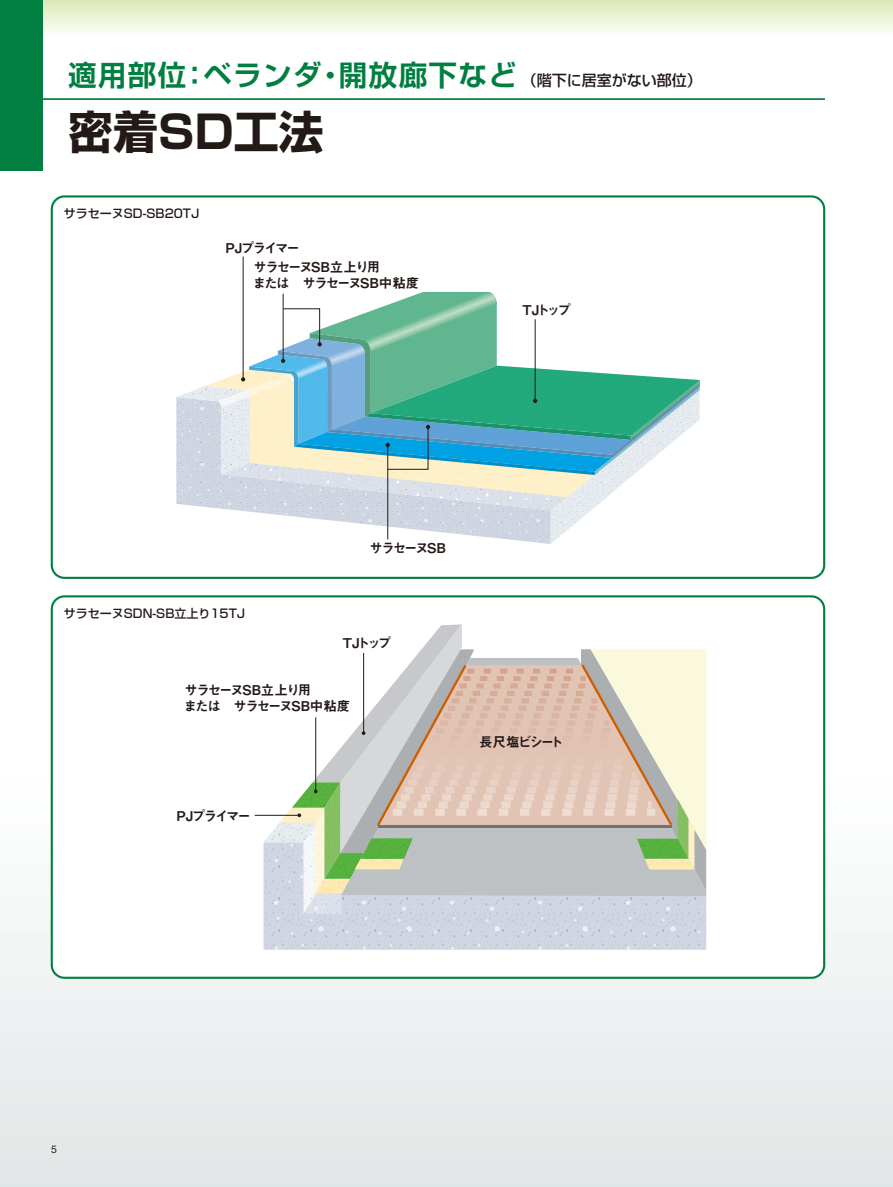
<style>
.page{position:relative;width:893px;height:1187px;background:#fff}
.page>*{position:absolute;margin:0;border:0;box-sizing:border-box;transform-origin:0 0}
.t1{font:700 45px "Shin Go Pro";color:#231916}
.t2{font:700 28.5px "Shin Go Pro De";letter-spacing:.05em;color:#007f41}
.t3{font:13.5px/16.2px "Midashi Go Pro MB31";letter-spacing:-.155em;color:#231916}
.t4{font:13.5px/16.2px "Midashi Go Pro MB31";letter-spacing:-.12em;color:#231916}
.t5{font:13.5px "Midashi Go Pro MB31";letter-spacing:-.135em;color:#231916}
.t6{font:13.5px "Midashi Go Pro MB31";letter-spacing:-.125em;color:#231916}
.t7{font:500 12px "Shin Go Pro";color:#231916}
.t8{font:10.5px "Helvetica Neue LT Std";color:#231916}
.s1{font-family:"Shin Go Pro";font-weight:500;font-size:15px;color:#231916}
</style>
<div class="page">
<div style="left:0;top:761px;width:893px;height:425px;background:linear-gradient(to bottom,#feffff,#e1e6e6)"></div>
<hr style="left:243px;top:256px;width:1px;height:123px;background:#231916">
<svg style="left:176px;top:292px;width:524px;height:252px"></svg>
<div style="left:51px;top:195px;width:774px;height:384px;border:2px solid #007f41;border-radius:13px"></div>
<hr style="left:38px;top:98px;width:787px;height:2px;background:#007f41">
<div style="left:0;top:0;width:893px;height:38px;background:linear-gradient(to bottom,#dbe9b6,#fefefd)"></div>
<div style="left:0;top:0;width:43px;height:170px;background:#007f41"></div>
<div style="left:52px;top:596px;width:772px;height:381px;background:#fff;border-radius:13px"></div>
<svg style="left:264px;top:913px;width:442px;height:36px;background:#ced5e1"></svg>
<hr style="left:255px;top:814px;width:44px;height:1px;background:#231916">
<svg style="left:264px;top:624px;width:442px;height:289px"></svg>
<div style="left:51px;top:595px;width:774px;height:383px;border:2px solid #007f41;border-radius:13px"></div>
<h2 class="t2" style="left:68px;top:52px;width:635px">適用部位：ベランダ・開放廊下など <span class="s1">（階下に居室がない部位）</span></h2>
<h1 class="t1" style="left:68px;top:96px;width:257px">密着SD工法</h1>
<p class="t7" style="left:64px;top:203px;width:137px">サラセーヌSD-SB20TJ</p>
<p class="t5" style="left:226px;top:237px;width:76px">PJプライマー</p>
<p class="t3" style="left:253px;top:257px;width:168px">サラセーヌＳＢ立上り用<br>または　サラセーヌＳＢ中粘度</p>
<p class="t3" style="left:523px;top:300px;width:50px">TJトップ</p>
<p class="t7" style="left:64px;top:603px;width:183px">サラセーヌSDN-SB立上り15TJ</p>
<p class="t3" style="left:369px;top:538px;width:80px">サラセーヌＳＢ</p>
<p class="t3" style="left:343px;top:633px;width:50px">TJトップ</p>
<p class="t4" style="left:184px;top:679px;width:168px">サラセーヌSB立上り用<br>または　サラセーヌSB中粘度</p>
<p class="t5" style="left:177px;top:805px;width:76px">PJプライマー</p>
<p class="t6" style="left:479px;top:731px;width:86px">長尺塩ビシート</p>
<p class="t8" style="left:51px;top:1142px;width:7px">5</p>
</div>
